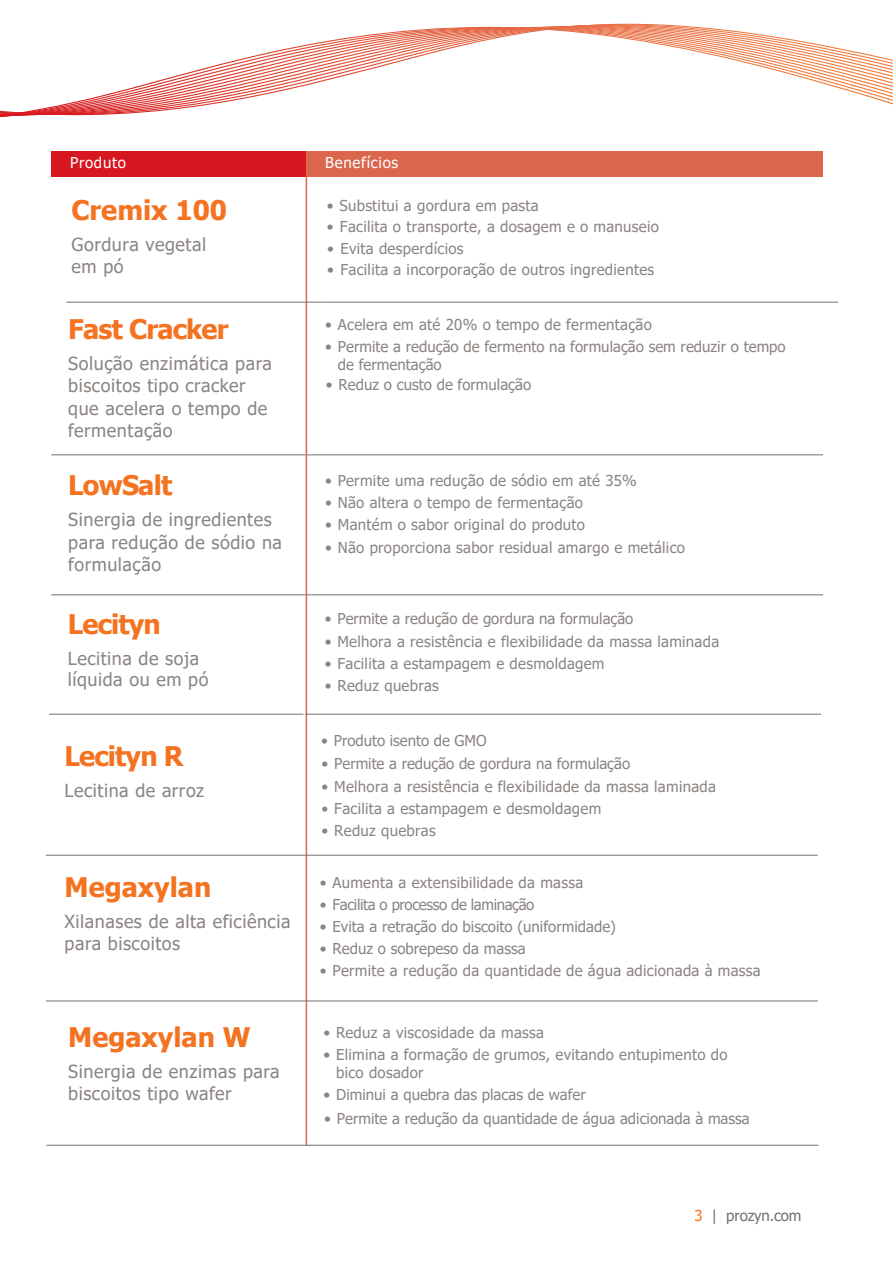
<style>
.page{position:relative;width:893px;height:1263px;background:#fff}
.page>*{position:absolute;margin:0;border:0;box-sizing:border-box;transform-origin:0 0}
.t1{font:700 27px "Tahoma";letter-spacing:-.03em;color:#f47321}
.t2{font:700 27px "Tahoma";color:#f47321}
.t3{font:18px/22.5px "Tahoma";letter-spacing:.03em;color:#8b8582}
.t4{font:18px/22.5px "Tahoma";letter-spacing:.03em;color:#8b8483}
.t5{font:15px "Tahoma";letter-spacing:.02em;color:#8b8582}
.t6{font:15px/18px "Tahoma";letter-spacing:.02em;color:#8b8483}
.t7{font:15px/18px "Tahoma";color:#8b8582}
.t8{font:15px "Tahoma";color:#8b8483}
.t9{font:15px "Tahoma";letter-spacing:-.025em;color:#8b8483}
.t10{font:15px "Tahoma";letter-spacing:.05em;color:#fff}
.t11{font:15px "Tahoma";letter-spacing:-.01em;color:#75706e}
.s1{color:#f47321}
</style>
<div class="page">
<div style="left:51px;top:151px;width:255px;height:25px;background:#d7171f"></div>
<div style="left:306px;top:151px;width:517px;height:25px;background:#da674d"></div>
<hr style="left:51px;top:455px;width:255px;height:1px;background:#75706e">
<hr style="left:307px;top:455px;width:516px;height:1px;background:#75706e">
<hr style="left:51px;top:595px;width:255px;height:1px;background:#75706e">
<hr style="left:306px;top:595px;width:517px;height:1px;background:#75706e">
<hr style="left:306px;top:176px;width:1px;height:179px;background:#da674d">
<hr style="left:306px;top:355px;width:1px;height:790px;background:#da674d">
<hr style="left:66px;top:302px;width:255px;height:1px;background:#75706e">
<hr style="left:321px;top:302px;width:517px;height:1px;background:#75706e">
<svg style="left:0;top:26px;width:893px;height:90px"></svg>
<hr style="left:46px;top:855px;width:255px;height:1px;background:#746f6c">
<hr style="left:301px;top:855px;width:517px;height:1px;background:#746f6c">
<hr style="left:46px;top:1001px;width:255px;height:1px;background:#746f6c">
<hr style="left:301px;top:1001px;width:517px;height:1px;background:#746f6c">
<hr style="left:46px;top:1145px;width:256px;height:1px;background:#746f6c">
<hr style="left:302px;top:1145px;width:516px;height:1px;background:#746f6c">
<hr style="left:49px;top:714px;width:254px;height:1px;background:#75706e">
<hr style="left:305px;top:714px;width:516px;height:1px;background:#75706e">
<p class="t10" style="left:70px;top:153px;width:58px">Produto</p>
<p class="t10" style="left:325px;top:153px;width:75px">Benefícios</p>
<h1 class="t2" style="left:72px;top:191px;width:157px">Cremix 100</h1>
<p class="t4" style="left:72px;top:235px;width:136px;line-height:21.6px">Gordura vegetal em pó</p>
<h1 class="t1" style="left:68px;top:310px;width:162px">Fast Cracker</h1>
<p class="t3" style="left:68px;top:353px;width:205px">Solução enzimática para biscoitos tipo cracker que acelera o tempo de fermentação</p>
<h1 class="t1" style="left:68px;top:466px;width:106px">LowSalt</h1>
<p class="t3" style="left:68px;top:509px;width:215px">Sinergia de ingredientes para redução de sódio na formulação</p>
<h1 class="t1" style="left:68px;top:605px;width:95px">Lecityn</h1>
<p class="t3" style="left:68px;top:648px;width:142px;line-height:21.6px">Lecitina de soja líquida ou em pó</p>
<h1 class="t1" style="left:65px;top:738px;width:120px">Lecityn R</h1>
<p class="t3" style="left:65px;top:781px;width:141px">Lecitina de arroz</p>
<h1 class="t2" style="left:65px;top:868px;width:148px">Megaxylan</h1>
<p class="t4" style="left:65px;top:911px;width:227px">Xilanases de alta eficiência para biscoitos</p>
<h1 class="t2" style="left:68px;top:1018px;width:184px">Megaxylan W</h1>
<p class="t4" style="left:68px;top:1061px;width:213px">Sinergia de enzimas para biscoitos tipo wafer</p>
<p class="t6" style="left:327px;top:197px;width:214px">• Substitui a gordura em pasta</p>
<p class="t6" style="left:327px;top:218px;width:334px">• Facilita o transporte, a dosagem e o manuseio</p>
<p class="t6" style="left:327px;top:241px;width:138px">• Evita desperdícios</p>
<p class="t6" style="left:327px;top:261px;width:328px">• Facilita a incorporação de outros ingredientes</p>
<p class="t5" style="left:325px;top:314px;width:328px">• Acelera em até 20% o tempo de fermentação</p>
<p class="t7" style="left:338px;top:338px;width:449px;text-indent:-13px">• Permite a redução de fermento na formulação sem reduzir o tempo de fermentação</p>
<p class="t7" style="left:326px;top:376px;width:207px">• Reduz o custo de formulação</p>
<p class="t5" style="left:325px;top:470px;width:313px">• Permite uma redução de sódio em até 35%</p>
<p class="t5" style="left:325px;top:493px;width:259px">• Não altera o tempo de fermentação</p>
<p class="t5" style="left:325px;top:515px;width:261px">• Mantém o sabor original do produto</p>
<p class="t5" style="left:325px;top:537px;width:361px">• Não proporciona sabor residual amargo e metálico</p>
<p class="t7" style="left:325px;top:611px;width:310px">• Permite a redução de gordura na formulação</p>
<p class="t5" style="left:325px;top:631px;width:396px">• Melhora a resistência e flexibilidade da massa laminada</p>
<p class="t5" style="left:325px;top:653px;width:281px">• Facilita a estampagem e desmoldagem</p>
<p class="t5" style="left:325px;top:676px;width:116px">• Reduz quebras</p>
<p class="t7" style="left:321px;top:732px;width:167px">• Produto isento de GMO</p>
<p class="t7" style="left:321px;top:756px;width:310px">• Permite a redução de gordura na formulação</p>
<p class="t5" style="left:321px;top:776px;width:396px">• Melhora a resistência e flexibilidade da massa laminada</p>
<p class="t5" style="left:321px;top:798px;width:281px">• Facilita a estampagem e desmoldagem</p>
<p class="t5" style="left:321px;top:820px;width:116px">• Reduz quebras</p>
<p class="t6" style="left:320px;top:874px;width:265px">• Aumenta a extensibilidade da massa</p>
<p class="t9" style="left:320px;top:894px;width:216px">• Facilita o processo de laminação</p>
<p class="t8" style="left:320px;top:916px;width:298px">• Evita a retração do biscoito (uniformidade)</p>
<p class="t8" style="left:320px;top:939px;width:207px">• Reduz o sobrepeso da massa</p>
<p class="t6" style="left:320px;top:963px;width:443px">• Permite a redução da quantidade de água adicionada à massa</p>
<p class="t6" style="left:323px;top:1024px;width:222px">• Reduz a viscosidade da massa</p>
<p class="t6" style="left:336px;top:1046px;width:393px;text-indent:-13px">• Elimina a formação de grumos, evitando entupimento do bico dosador</p>
<p class="t8" style="left:323px;top:1084px;width:264px">• Diminui a quebra das placas de wafer</p>
<p class="t8" style="left:324px;top:1108px;width:427px">• Permite a redução da quantidade de água adicionada à massa</p>
<p class="t11" style="left:694px;top:1206px;width:108px"><span class="s1">3</span> | prozyn.com</p>
</div>
